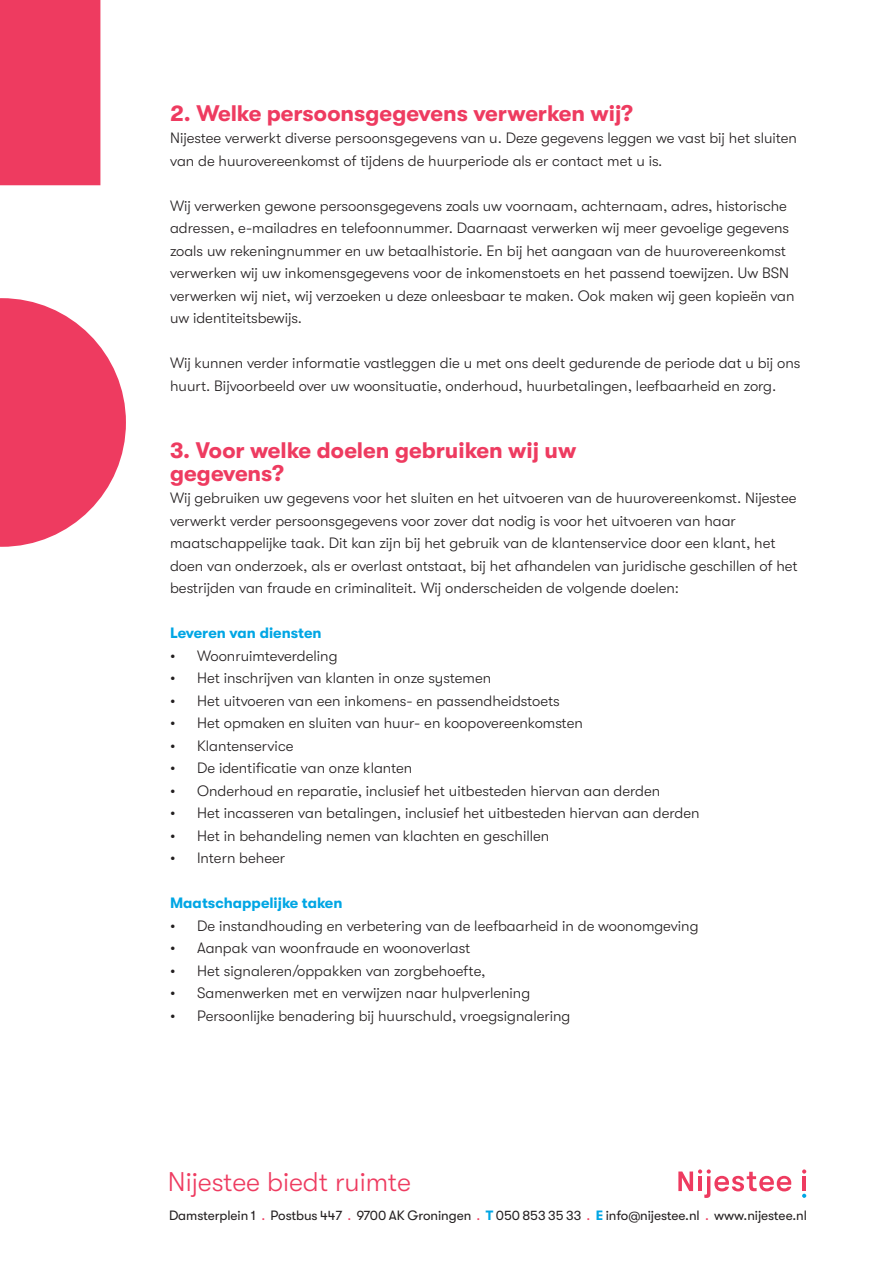
<style>
.page{position:relative;width:893px;height:1263px;background:#fff}
.page>*{position:absolute;margin:0;border:0;box-sizing:border-box;transform-origin:0 0}
.t1{font:300 27px "GT Walsheim";color:#ee3b60}
.t2{font:700 22.5px "GT Walsheim";color:#ee3b60}
.t3{font:300 15px/22.5px "GT Walsheim";color:#231f20}
.t4{font:700 15px "GT Walsheim";color:#00a6e4}
.t5{font:13.5px "GT Walsheim";letter-spacing:-.005em;color:#231f20}
.s1{color:#ee3b60}
.s2{font-weight:700;color:#00a6e4}
</style>
<div class="page">
<svg style="left:0;top:0;width:126px;height:547px;fill:#ee3b60"></svg>
<svg style="left:678px;top:1169px;width:113px;height:29px"></svg>
<hr style="left:802px;top:1176px;width:4px;height:15px;background:#ee3b60">
<svg style="left:802px;top:1169px;width:4px;height:4px"></svg>
<svg style="left:802px;top:1194px;width:4px;height:4px"></svg>
<p class="t2" style="left:170px;top:100px;width:464px">2. Welke persoonsgegevens verwerken wij?</p>
<p class="t3" style="left:170px;top:127px;width:628px">Nijestee verwerkt diverse persoonsgegevens van u. Deze gegevens leggen we vast bij het sluiten van de huurovereenkomst of tijdens de huurperiode als er contact met u is.</p>
<p class="t3" style="left:170px;top:194px;width:626px">Wij verwerken gewone persoonsgegevens zoals uw voornaam, achternaam, adres, historische adressen, e-mailadres en telefoonnummer. Daarnaast verwerken wij meer gevoelige gegevens zoals uw rekeningnummer en uw betaalhistorie. En bij het aangaan van de huurovereenkomst verwerken wij uw inkomensgegevens voor de inkomenstoets en het passend toewijzen. Uw BSN verwerken wij niet, wij verzoeken u deze onleesbaar te maken. Ook maken wij geen kopieën van uw identiteitsbewijs.</p>
<p class="t3" style="left:170px;top:352px;width:632px">Wij kunnen verder informatie vastleggen die u met ons deelt gedurende de periode dat u bij ons huurt. Bijvoorbeeld over uw woonsituatie, onderhoud, huurbetalingen, leefbaarheid en zorg.</p>
<p class="t2" style="left:170px;top:438px;width:408px">3. Voor welke doelen gebruiken wij uw</p>
<p class="t2" style="left:170px;top:460px;width:115px">gegevens?</p>
<p class="t3" style="left:170px;top:487px;width:628px">Wij gebruiken uw gegevens voor het sluiten en het uitvoeren van de huurovereenkomst. Nijestee verwerkt verder persoonsgegevens voor zover dat nodig is voor het uitvoeren van haar</p>
<p class="t3" style="left:170px;top:532px;width:629px">maatschappelijke taak. Dit kan zijn bij het gebruik van de klantenservice door een klant, het doen van onderzoek, als er overlast ontstaat, bij het afhandelen van juridische geschillen of het bestrijden van fraude en criminaliteit. Wij onderscheiden de volgende doelen:</p>
<p class="t4" style="left:170px;top:625px;width:153px">Leveren van diensten</p>
<p class="t3" style="left:170px;top:644px;width:169px">• Woonruimteverdeling</p>
<p class="t3" style="left:170px;top:667px;width:323px">• Het inschrijven van klanten in onze systemen</p>
<p class="t3" style="left:170px;top:689px;width:391px">• Het uitvoeren van een inkomens- en passendheidstoets</p>
<p class="t3" style="left:170px;top:712px;width:414px">• Het opmaken en sluiten van huur- en koopovereenkomsten</p>
<p class="t3" style="left:170px;top:734px;width:125px">• Klantenservice</p>
<p class="t3" style="left:170px;top:757px;width:244px">• De identificatie van onze klanten</p>
<p class="t3" style="left:170px;top:779px;width:492px">• Onderhoud en reparatie, inclusief het uitbesteden hiervan aan derden</p>
<p class="t3" style="left:170px;top:802px;width:531px">• Het incasseren van betalingen, inclusief het uitbesteden hiervan aan derden</p>
<p class="t3" style="left:170px;top:824px;width:381px">• Het in behandeling nemen van klachten en geschillen</p>
<p class="t3" style="left:170px;top:847px;width:117px">• Intern beheer</p>
<p class="t4" style="left:170px;top:895px;width:174px">Maatschappelijke taken</p>
<p class="t3" style="left:170px;top:914px;width:530px">• De instandhouding en verbetering van de leefbaarheid in de woonomgeving</p>
<p class="t3" style="left:170px;top:937px;width:302px">• Aanpak van woonfraude en woonoverlast</p>
<p class="t3" style="left:170px;top:959px;width:317px">• Het signaleren/oppakken van zorgbehoefte,</p>
<p class="t3" style="left:170px;top:982px;width:362px">• Samenwerken met en verwijzen naar hulpverlening</p>
<p class="t3" style="left:170px;top:1004px;width:402px">• Persoonlijke benadering bij huurschuld, vroegsignalering</p>
<p class="t1" style="left:168px;top:1167px;width:244px">Nijestee biedt ruimte</p>
<p class="t5" style="left:169px;top:1208px;width:639px">Damsterplein 1 <span class="s1">.</span> Postbus 447 <span class="s1">.</span> 9700 AK Groningen <span class="s1">.</span> <span class="s2">T</span> 050 853 35 33 <span class="s1">.</span> <span class="s2">E</span> info@nijestee.nl <span class="s1">.</span> www.nijestee.nl</p>
</div>
